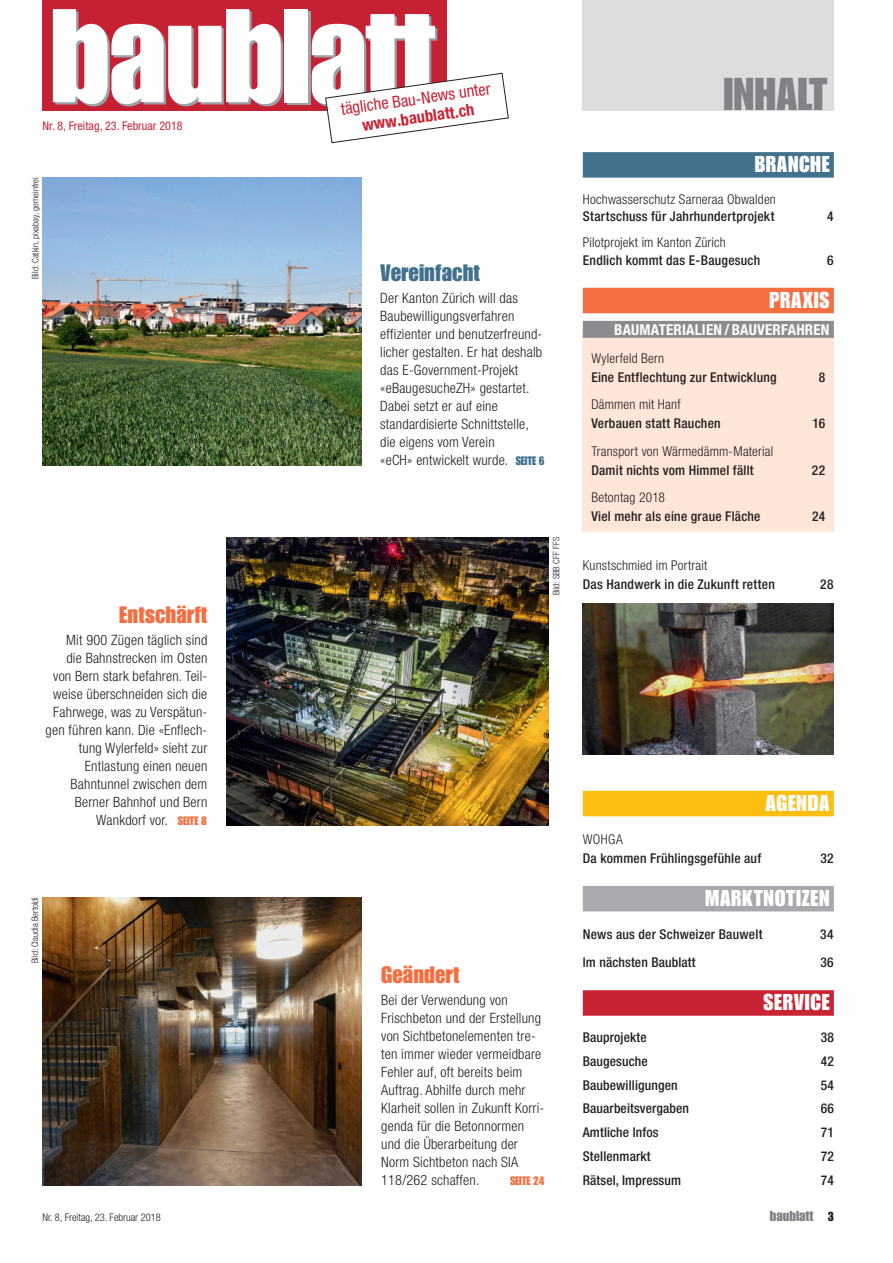
<style>
.page{position:relative;width:893px;height:1263px;background:#fff}
.page>*{position:absolute;margin:0;border:0;box-sizing:border-box;transform-origin:0 0}
.t1{font:45px "Impact LT Std";color:#808285}
.t2{font:23.25px "Impact LT Std";letter-spacing:.005em;color:#f36f42}
.t3{font:23.25px "Impact LT Std";letter-spacing:.005em;color:#41718c}
.t4{font:22.5px "Impact LT Std";letter-spacing:.03em;color:#fff}
.t5{font:condensed 16.5px "Helvetica Neue LT Pro";color:#c82434}
.t6{font:700 condensed 16.5px "Helvetica Neue LT Pro";color:#c82434}
.t7{font:700 condensed 15px "Helvetica Neue LT Pro";letter-spacing:.015em;color:#fff}
.t8{font:300 condensed 14.25px/18px "Helvetica Neue LT Pro";letter-spacing:.015em;color:#231f20}
.t9{font:14.25px "Impact LT Std";color:#808285}
.t10{font:500 condensed 13.5px "Helvetica Neue LT Pro";letter-spacing:.015em;color:#231f20}
.t11{font:300 condensed 13.5px "Helvetica Neue LT Pro";letter-spacing:.015em;color:#231f20}
.t12{font:condensed 12px "Helvetica Neue LT Pro";letter-spacing:.005em;color:#c82434}
.t13{font:12px "Impact LT Std";letter-spacing:-.015em;color:#f36f42}
.t14{font:300 condensed 10.5px "Helvetica Neue LT Pro";color:#231f20}
.t15{font:300 condensed 9px "Helvetica Neue LT Pro";color:#231f20}
.s1{font-family:"Impact LT Std";font-weight:400;font-stretch:normal;font-size:12px;color:#f36f42}
.s2{font-family:"Impact LT Std";font-weight:400;font-stretch:normal;font-size:12px;color:#41718c}
.s3{font-size:12.75px;color:#231f20}
</style>
<div class="page">
<div style="left:583px;top:0;width:250px;height:111px;background:#dcdddf"></div>
<div style="left:43px;top:0;width:403px;height:111px;background:#c62132"></div>
<svg style="left:287px;top:11px;width:23px;height:94px"></svg>
<svg style="left:53px;top:9px;width:230px;height:97px"></svg>
<div style="left:284px;top:9px;width:24px;height:93px;background:#fff"></div>
<svg style="left:312px;top:14px;width:197px;height:129px"></svg>
<div style="left:583px;top:330px;width:250px;height:201px;background:#fee6d8"></div>
<div style="left:583px;top:152px;width:250px;height:26px;background:#41718c"></div>
<div style="left:583px;top:288px;width:250px;height:25px;background:#f36f42"></div>
<div style="left:583px;top:321px;width:250px;height:17px;background:#8a8c8f"></div>
<div style="left:583px;top:791px;width:250px;height:25px;background:#fdbe12"></div>
<div style="left:583px;top:886px;width:250px;height:25px;background:#a8a9ad"></div>
<div style="left:583px;top:990px;width:250px;height:26px;background:#c82434"></div>
<img style="left:226px;top:537px;width:322px;height:288px">
<img style="left:43px;top:177px;width:318px;height:288px">
<img style="left:43px;top:897px;width:318px;height:288px">
<img style="left:582px;top:603px;width:251px;height:152px">
<p class="t12" style="left:43px;top:121px;width:142px">Nr. 8, Freitag, 23. Februar 2018</p>
<p class="t15" style="left:30px;top:279px;width:104px;rotate:-90deg">Bild: Catkin, pixabay, gemeinfrei</p>
<h2 class="t2" style="left:119px;top:601px;width:90px">Entschärft</h2>
<p class="t8" style="left:45px;top:631px;width:163px;text-align:right">Mit 900 Zügen täglich sind<br>die Bahnstrecken im Osten von Bern stark befahren. Teil&shy;weise überschneiden sich die<br>Fahrwege, was zu Verspätun&shy;gen führen kann. Die «Enflech&shy;tung Wylerfeld» sieht zur<br>Entlastung einen neuen<br>Bahntunnel zwischen dem<br>Berner Bahnhof und Bern<br>Wankdorf vor. <span class="s1">SEITE 8</span></p>
<p class="t15" style="left:30px;top:963px;width:68px;rotate:-90deg">Bild: Claudia Bertoldi</p>
<p class="t5" style="left:340px;top:103px;width:152px;rotate:-8deg">tägliche Bau-News unter</p>
<h1 class="t1" style="left:723px;top:68px;width:105px">INHALT</h1>
<p class="t6" style="left:361px;top:116px;width:115px;rotate:-8deg">www.baublatt.ch</p>
<h2 class="t3" style="left:380px;top:259px;width:101px">Vereinfacht</h2>
<p class="t8" style="left:380px;top:289px;width:166px">Der Kanton Zürich will das<br>Baubewilligungsverfahren effizienter und benutzerfreund&shy;licher gestalten. Er hat deshalb das E-Government-Projekt «eBaugesucheZH» gestartet.<br>Dabei setzt er auf eine standardisierte Schnittstelle, die eigens vom Verein<br>«eCH» entwickelt wurde. <span class="s2">SEITE 6</span></p>
<p class="t15" style="left:551px;top:595px;width:60px;rotate:-90deg">Bild: SBB CFF FFS</p>
<h3 class="t4" style="left:754px;top:151px;width:76px">BRANCHE</h3>
<p class="t11" style="left:583px;top:192px;width:195px">Hochwasserschutz Sarneraa Obwalden</p>
<p class="t10" style="left:583px;top:211px;width:193px">Startschuss für Jahrhundertprojekt</p>
<p class="t10" style="left:827px;top:211px;width:8px">4</p>
<p class="t11" style="left:583px;top:235px;width:145px">Pilotprojekt im Kanton Zürich</p>
<p class="t10" style="left:583px;top:255px;width:179px">Endlich kommt das E-Baugesuch</p>
<p class="t10" style="left:827px;top:255px;width:8px">6</p>
<h3 class="t4" style="left:769px;top:287px;width:62px">PRAXIS</h3>
<p class="t7" style="left:614px;top:321px;width:217px">BAUMATERIALIEN / BAUVERFAHREN</p>
<p class="t11" style="left:591px;top:351px;width:74px">Wylerfeld Bern</p>
<p class="t10" style="left:591px;top:372px;width:187px">Eine Entflechtung zur Entwicklung</p>
<p class="t10" style="left:818px;top:372px;width:8px">8</p>
<p class="t11" style="left:591px;top:397px;width:91px">Dämmen mit Hanf</p>
<p class="t10" style="left:591px;top:418px;width:131px">Verbauen statt Rauchen</p>
<p class="t10" style="left:812px;top:418px;width:14px">16</p>
<p class="t11" style="left:591px;top:444px;width:183px">Transport von Wärmedämm-Material</p>
<p class="t10" style="left:591px;top:465px;width:164px">Damit nichts vom Himmel fällt</p>
<p class="t10" style="left:811px;top:465px;width:15px">22</p>
<p class="t11" style="left:591px;top:490px;width:75px">Betontag 2018</p>
<p class="t10" style="left:591px;top:511px;width:171px">Viel mehr als eine graue Fläche</p>
<p class="t10" style="left:812px;top:511px;width:15px">24</p>
<p class="t11" style="left:583px;top:558px;width:126px">Kunstschmied im Portrait</p>
<p class="t10" style="left:583px;top:579px;width:193px">Das Handwerk in die Zukunft retten</p>
<p class="t10" style="left:820px;top:579px;width:15px">28</p>
<h2 class="t2" style="left:381px;top:961px;width:80px">Geändert</h2>
<p class="t8" style="left:381px;top:991px;width:165px">Bei der Verwendung von<br>Frischbeton und der Erstellung von Sichtbetonelementen tre&shy;ten immer wieder vermeidbare<br>Fehler auf, oft bereits beim<br>Auftrag. Abhilfe durch mehr<br>Klarheit sollen in Zukunft Korri&shy;genda für die Betonnormen und die Überarbeitung der<br>Norm Sichtbeton nach SIA<br>118/262 schaffen.</p>
<p class="t13" style="left:510px;top:1174px;width:36px">SEITE 24</p>
<h3 class="t4" style="left:765px;top:790px;width:65px">AGENDA</h3>
<p class="t11" style="left:583px;top:832px;width:41px">WOHGA</p>
<p class="t10" style="left:583px;top:853px;width:180px">Da kommen Frühlingsgefühle auf</p>
<p class="t10" style="left:820px;top:853px;width:15px">32</p>
<h3 class="t4" style="left:705px;top:885px;width:126px">MARKTNOTIZEN</h3>
<p class="t10" style="left:583px;top:929px;width:181px">News aus der Schweizer Bauwelt</p>
<p class="t10" style="left:820px;top:929px;width:15px">34</p>
<p class="t10" style="left:583px;top:957px;width:114px">Im nächsten Baublatt</p>
<p class="t10" style="left:820px;top:957px;width:15px">36</p>
<h3 class="t4" style="left:763px;top:990px;width:67px">SERVICE</h3>
<p class="t10" style="left:583px;top:1032px;width:65px">Bauprojekte</p>
<p class="t10" style="left:820px;top:1032px;width:15px">38</p>
<p class="t10" style="left:583px;top:1056px;width:66px">Baugesuche</p>
<p class="t10" style="left:820px;top:1056px;width:15px">42</p>
<p class="t10" style="left:583px;top:1080px;width:96px">Baubewilligungen</p>
<p class="t10" style="left:820px;top:1080px;width:15px">54</p>
<p class="t10" style="left:583px;top:1103px;width:108px">Bauarbeitsvergaben</p>
<p class="t10" style="left:820px;top:1103px;width:15px">66</p>
<p class="t10" style="left:583px;top:1127px;width:77px">Amtliche Infos</p>
<p class="t10" style="left:820px;top:1127px;width:15px">71</p>
<p class="t10" style="left:583px;top:1151px;width:69px">Stellenmarkt</p>
<p class="t10" style="left:820px;top:1151px;width:15px">72</p>
<p class="t10" style="left:583px;top:1175px;width:100px">Rätsel, Impressum</p>
<p class="t10" style="left:820px;top:1175px;width:15px">74</p>
<p class="t14" style="left:43px;top:1212px;width:120px">Nr. 8, Freitag, 23. Februar 2018</p>
<p class="t9" style="left:769px;top:1208px;width:65px">baublatt <span class="s3">3</span></p>
</div>
